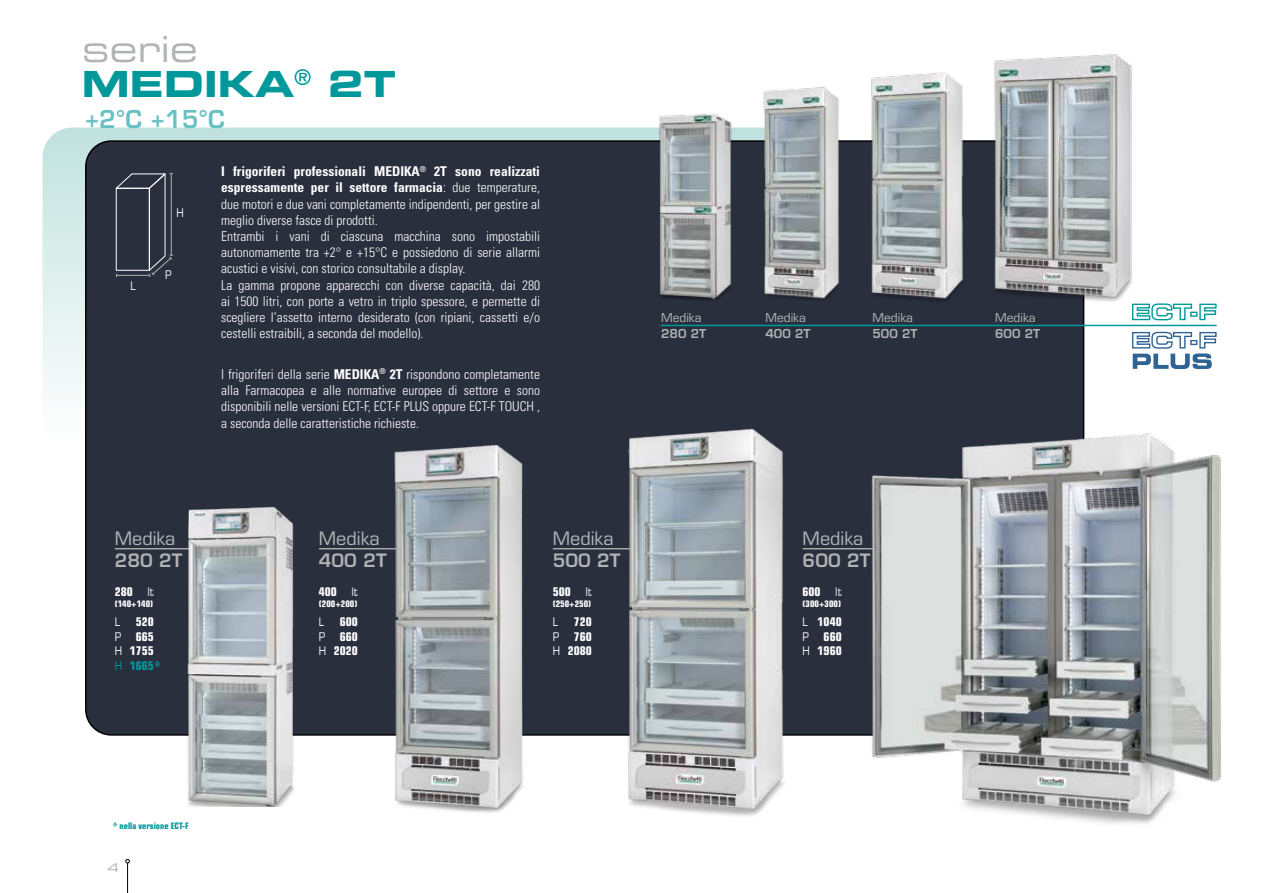
<style>
.page{position:relative;width:1263px;height:893px;background:#fff}
.page>*{position:absolute;margin:0;border:0;box-sizing:border-box;transform-origin:0 0}
.t1{font:36px "Eurostile LT Std Bold Ex 2";color:#00989a}
.t2{font:36px "Eurostile LT Std Ex 2";color:#b1b3b4}
.t3{font:600 24px "Eurostile LT Std";color:#68c1c1}
.t4{font:18px "Eurostile LT Std";color:#b1b3b4}
.t5{font:600 18px "Eurostile LT Std";color:#b1b3b4}
.t6{font:300 condensed 13.5px/16.2px "Univers LT Std";color:#fff}
.t7{font:700 condensed 12px/14.4px "Eurostile LT Std";color:#fff;text-align:justify}
.t8{font:12px "Eurostile LT Std";color:#b1b3b4}
.t9{font:600 12px "Eurostile LT Std";color:#b1b3b4}
.t10{font:condensed 12px "Eurostile LT Std";color:#fff}
.t11{font:12px "Eurostile LT Std Ex 2";color:#b1b3b4}
.t12{font:700 condensed 9px "Eurostile LT Std";color:#fff}
.t13{font:700 condensed 9px "Eurostile LT Std";color:#00989a}
.s1{font-weight:700}
.s2{font-weight:400}
.s3{font-weight:400;color:#00989a}
.s4{color:#00989a}
</style>
<div class="page">
<svg style="left:43px;top:128px;width:765px;height:318px"></svg>
<div style="left:86px;top:141px;width:998px;height:594px;background:#2a2f3e;border-radius:26px"></div>
<hr style="left:127px;top:863px;width:1px;height:30px;background:#000">
<svg style="left:125px;top:859px;width:5px;height:4px"></svg>
<hr style="left:661px;top:325px;width:555px;height:1px;background:#00989a">
<svg style="left:115px;top:173px;width:58px;height:104px"></svg>
<hr style="left:115px;top:548px;width:106px;height:1px;background:#b1b3b4">
<hr style="left:553px;top:548px;width:106px;height:1px;background:#b1b3b4">
<hr style="left:319px;top:548px;width:106px;height:1px;background:#b1b3b4">
<hr style="left:803px;top:548px;width:106px;height:1px;background:#b1b3b4">
<img style="left:619px;top:428px;width:167px;height:388px">
<img style="left:381px;top:445px;width:153px;height:368px">
<img style="left:177px;top:507px;width:127px;height:300px">
<img style="left:865px;top:425px;width:356px;height:399px">
<svg style="left:1132px;top:303px;width:85px;height:18px"></svg>
<img style="left:652px;top:113px;width:86px;height:187px">
<img style="left:866px;top:72px;width:102px;height:229px">
<img style="left:758px;top:87px;width:88px;height:213px">
<img style="left:990px;top:54px;width:142px;height:248px">
<svg style="left:1132px;top:331px;width:85px;height:38px"></svg>
<h1 class="t2" style="left:82px;top:25px;width:117px">serie</h1>
<h1 class="t1" style="left:82px;top:58px;width:315px">MEDIKA<sup>®</sup> 2T</h1>
<h2 class="t3" style="left:85px;top:104px;width:141px">+2°C +15°C</h2>
<p class="t10" style="left:130px;top:278px;width:7px">L</p>
<p class="t10" style="left:176px;top:206px;width:9px">H</p>
<p class="t10" style="left:165px;top:267px;width:8px">P</p>
<p class="t6" style="left:221px;top:163px;width:320px"><span class="s1">I frigoriferi professionali MEDIKA</span><sup>®</sup> <span class="s1">2T sono realizzati espressamente per il settore farmacia</span>: due temperature, due motori e due vani completamente indipendenti, per gestire al meglio diverse fasce di prodotti.<br>Entrambi i vani di ciascuna macchina sono impostabili autonomamente tra +2° e +15°C e possiedono di serie allarmi acustici e visivi, con storico consultabile a display.<br>La gamma propone apparecchi con diverse capacità, dai 280 ai 1500 litri, con porte a vetro in triplo spessore, e permette di scegliere l’assetto interno desiderato (con ripiani, cassetti e/o cestelli estraibili, a seconda del modello).</p>
<p class="t6" style="left:221px;top:366px;width:320px;text-align:justify">I frigoriferi della serie <span class="s1">MEDIKA</span><sup>®</sup> <span class="s1">2T</span> rispondono completamente alla Farmacopea e alle normative europee di settore e sono disponibili nelle versioni ECT-F, ECT-F PLUS oppure ECT-F TOUCH , a seconda delle caratteristiche richieste.</p>
<p class="t8" style="left:661px;top:310px;width:42px">Medika</p>
<p class="t9" style="left:661px;top:326px;width:47px">280 2T</p>
<h3 class="t4" style="left:115px;top:528px;width:62px">Medika</h3>
<h3 class="t5" style="left:115px;top:549px;width:69px">280 2T</h3>
<p class="t7" style="left:115px;top:584px;width:40px">280 <span class="s2">lt</span></p>
<p class="t12" style="left:115px;top:598px;width:40px">(140+140)</p>
<p class="t10" style="left:115px;top:615px;width:7px">L</p>
<p class="t7" style="left:115px;top:615px;width:47px;text-align:left;text-indent:21px">520<br><span class="s2">P</span> 665<br><span class="s2">H</span> 1755<br><span class="s3">H</span> <span class="s4">1665*</span></p>
<h3 class="t4" style="left:319px;top:528px;width:62px">Medika</h3>
<h3 class="t5" style="left:319px;top:549px;width:69px">400 2T</h3>
<p class="t7" style="left:319px;top:584px;width:40px">400 <span class="s2">lt</span></p>
<p class="t12" style="left:319px;top:598px;width:40px">(200+200)</p>
<p class="t10" style="left:319px;top:615px;width:7px">L</p>
<p class="t7" style="left:319px;top:615px;width:40px;text-indent:21px">600<br><span class="s2">P</span> 660<br><span class="s2">H</span> 2020</p>
<h3 class="t4" style="left:553px;top:528px;width:62px">Medika</h3>
<h3 class="t5" style="left:553px;top:549px;width:69px">500 2T</h3>
<p class="t7" style="left:553px;top:584px;width:40px">500 <span class="s2">lt</span></p>
<p class="t12" style="left:553px;top:598px;width:40px">(250+250)</p>
<p class="t10" style="left:553px;top:615px;width:7px">L</p>
<p class="t7" style="left:553px;top:615px;width:40px;text-indent:21px">720<br><span class="s2">P</span> 760<br><span class="s2">H</span> 2080</p>
<p class="t8" style="left:765px;top:310px;width:42px">Medika</p>
<p class="t9" style="left:765px;top:326px;width:47px">400 2T</p>
<p class="t8" style="left:872px;top:310px;width:42px">Medika</p>
<p class="t9" style="left:872px;top:326px;width:47px">500 2T</p>
<h3 class="t4" style="left:803px;top:528px;width:62px">Medika</h3>
<h3 class="t5" style="left:803px;top:549px;width:69px">600 2T</h3>
<p class="t7" style="left:803px;top:584px;width:40px">600 <span class="s2">lt</span></p>
<p class="t12" style="left:803px;top:598px;width:40px">(300+300)</p>
<p class="t7" style="left:803px;top:615px;width:40px"><span class="s2">L</span> 1040<br><span class="s2">P</span> 660<br><span class="s2">H</span> 1960</p>
<p class="t13" style="left:113px;top:820px;width:77px">* nella versione ECT-F</p>
<p class="t11" style="left:107px;top:860px;width:13px">4</p>
<p class="t8" style="left:995px;top:310px;width:42px">Medika</p>
<p class="t9" style="left:995px;top:326px;width:47px">600 2T</p>
</div>
